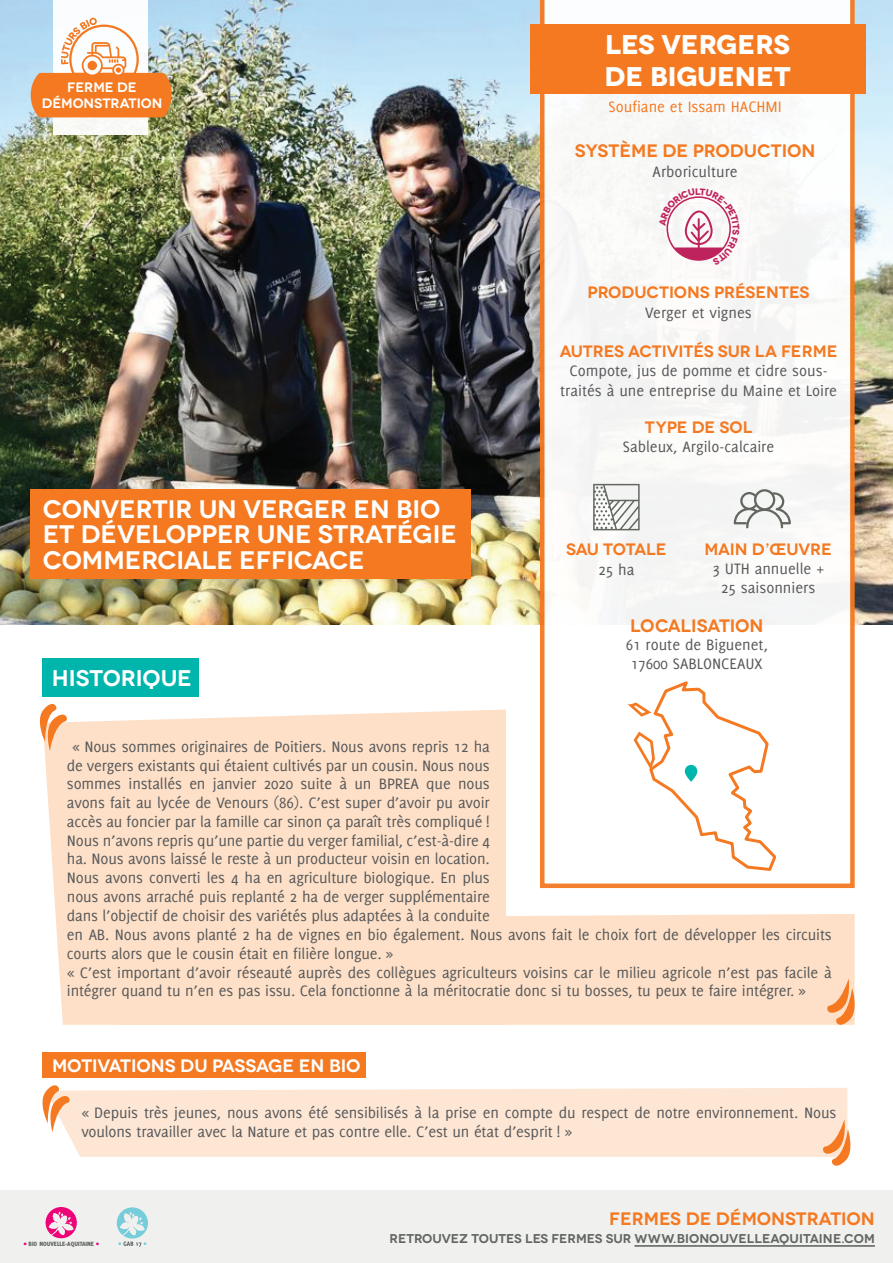
<style>
.page{position:relative;width:893px;height:1263px;background:#fff}
.page>*{position:absolute;margin:0;border:0;box-sizing:border-box;transform-origin:0 0}
.t1{font:700 27px/32.4px "Novecentowide";letter-spacing:-.005em;color:#fff}
.t2{font:600 25.35px/25.3px "Novecentowide";letter-spacing:-.005em;color:#fff}
.t3{font:600 22.65px "Novecentowide";letter-spacing:-.005em;color:#fff}
.t4{font:600 18px "Novecentowide";letter-spacing:-.005em;color:#f47921}
.t5{font:600 18px "Novecentowide";letter-spacing:-.005em;color:#fff}
.t6{font:16.5px/18.8px "Delicious";letter-spacing:-.01em;color:#57585a;text-align:center}
.t7{font:600 16.5px "Novecentowide";letter-spacing:-.005em;color:#f47921}
.t8{font:16.5px "Delicious";color:#f47921}
.t9{font:600 13.65px/15.6px "Novecentowide";color:#fff;text-align:center}
.t10{font:600 12.75px "Novecentowide";color:#61665f}
.t11{font:800 6.75px "Delicious";color:#5e645b}
.s1{color:#ed0277}
</style>
<div class="page">
<div style="left:506px;top:914px;width:349px;height:111px;background:#fde0c7"></div>
<div style="left:43px;top:1052px;width:323px;height:26px;background:#f47921"></div>
<img style="left:0;top:0;width:893px;height:624px">
<div style="left:31px;top:489px;width:440px;height:89px;background:#f47921"></div>
<svg style="left:540px;top:0;width:315px;height:888px"></svg>
<div style="left:53px;top:0;width:95px;height:134px;background:#fff"></div>
<svg style="left:593px;top:484px;width:47px;height:46px"></svg>
<svg style="left:734px;top:489px;width:57px;height:39px"></svg>
<div style="left:0;top:1190px;width:893px;height:73px;background:#f0f0ef"></div>
<hr style="left:634px;top:1245px;width:241px;height:2px;background:#61665f">
<div style="left:67px;top:1088px;width:780px;height:69px;background:#fde6d4"></div>
<svg style="left:42px;top:1085px;width:30px;height:47px"></svg>
<svg style="left:820px;top:1119px;width:31px;height:47px"></svg>
<div style="left:530px;top:25px;width:335px;height:69px;background:#f47921"></div>
<svg style="left:117px;top:1207px;width:31px;height:40px"></svg>
<svg style="left:46px;top:1207px;width:31px;height:31px"></svg>
<div style="left:42px;top:658px;width:157px;height:38px;background:#00b5ac"></div>
<svg style="left:628px;top:677px;width:150px;height:196px"></svg>
<div style="left:44px;top:709px;width:462px;height:316px;background:#fde0c7"></div>
<svg style="left:39px;top:704px;width:31px;height:47px"></svg>
<svg style="left:825px;top:978px;width:30px;height:47px"></svg>
<svg style="left:31px;top:17px;width:141px;height:100px"></svg>
<svg style="left:659px;top:188px;width:80px;height:77px"></svg>
<p class="t9" style="left:42px;top:80px;width:122px">FERME DE<br>DÉMONSTRATION</p>
<h2 class="t2" style="left:43px;top:497px;width:416px">CONVERTIR UN VERGER EN BIO<br>ET DÉVELOPPER UNE STRATÉGIE<br>COMMERCIALE EFFICACE</h2>
<h3 class="t3" style="left:52px;top:664px;width:142px">HISTORIQUE</h3>
<h1 class="t1" style="left:604px;top:28px;width:187px">LES VERGERS<br>DE BIGUENET</h1>
<p class="t8" style="left:609px;top:98px;width:175px">Soufiane et Issam HACHMI</p>
<p class="t4" style="left:575px;top:140px;width:242px">SYSTÈME DE PRODUCTION</p>
<p class="t6" style="left:653px;top:162px;width:87px">Arboriculture</p>
<p class="t7" style="left:588px;top:282px;width:223px">PRODUCTIONS PRÉSENTES</p>
<p class="t6" style="left:645px;top:303px;width:108px">Verger et vignes</p>
<p class="t7" style="left:560px;top:341px;width:279px">AUTRES ACTIVITÉS SUR LA FERME</p>
<p class="t6" style="left:560px;top:361px;width:278px;line-height:19.5px">Compote, jus de pomme et cidre sous&shy;traités à une entreprise du Maine et Loire</p>
<p class="t7" style="left:645px;top:417px;width:109px">TYPE DE SOL</p>
<p class="t6" style="left:623px;top:437px;width:153px">Sableux, Argilo-calcaire</p>
<p class="t7" style="left:566px;top:539px;width:102px">SAU TOTALE</p>
<p class="t6" style="left:598px;top:560px;width:38px">25 ha</p>
<p class="t7" style="left:704px;top:539px;width:129px">MAIN D’ŒUVRE</p>
<p class="t6" style="left:712px;top:559px;width:113px">3 UTH annuelle +<br>25 saisonniers</p>
<p class="t4" style="left:630px;top:614px;width:135px">LOCALISATION</p>
<p class="t6" style="left:626px;top:635px;width:144px">61 route de Biguenet,<br>17600 SABLONCEAUX</p>
<p class="t6" style="left:67px;top:737px;width:766px;text-align:left;text-indent:5px">« Nous sommes originaires de Poitiers. Nous avons repris 12 ha<br>de vergers existants qui étaient cultivés par un cousin. Nous nous<br>sommes installés en janvier 2020 suite à un BPREA que nous<br>avons fait au lycée de Venours (86). C’est super d’avoir pu avoir<br>accès au foncier par la famille car sinon ça paraît très compliqué !<br>Nous n’avons repris qu’une partie du verger familial, c’est-à-dire 4<br>ha. Nous avons laissé le reste à un producteur voisin en location.<br>Nous avons converti les 4 ha en agriculture biologique. En plus<br>nous avons arraché puis replanté 2 ha de verger supplémentaire<br>dans l’objectif de choisir des variétés plus adaptées à la conduite<br>en AB. Nous avons planté 2 ha de vignes en bio également. Nous avons fait le choix fort de développer les circuits courts alors que le cousin était en filière longue. »<br>« C’est important d’avoir réseauté auprès des collègues agriculteurs voisins car le milieu agricole n’est pas facile à intégrer quand tu n’en es pas issu. Cela fonctionne à la méritocratie donc si tu bosses, tu peux te faire intégrer. »</p>
<p class="t5" style="left:52px;top:1055px;width:310px">MOTIVATIONS DU PASSAGE EN BIO</p>
<p class="t6" style="left:81px;top:1103px;width:757px;text-align:left">« Depuis très jeunes, nous avons été sensibilisés à la prise en compte du respect de notre environnement. Nous voulons travailler avec la Nature et pas contre elle. C’est un état d’esprit ! »</p>
<p class="t11" style="left:24px;top:1240px;width:77px"><span class="s1">•</span> BIO NOUVELLE-AQUITAINE <span class="s1">•</span></p>
<p class="t4" style="left:609px;top:1208px;width:267px">FERMES DE DÉMONSTRATION</p>
<p class="t10" style="left:390px;top:1231px;width:487px">RETROUVEZ TOUTES LES FERMES SUR WWW.BIONOUVELLEAQUITAINE.COM</p>
</div>
